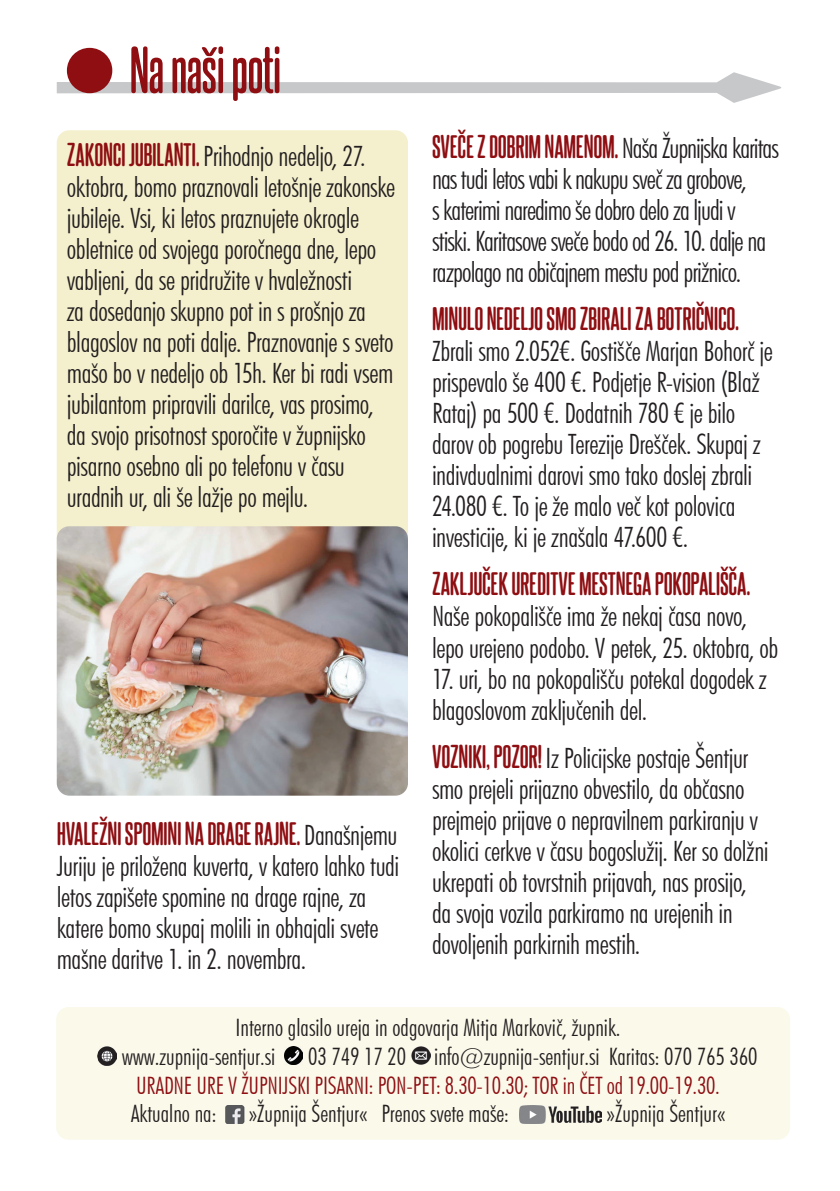
<style>
.page{position:relative;width:840px;height:1191px;background:#fff}
.page>*{position:absolute;margin:0;border:0;box-sizing:border-box;transform-origin:0 0}
.t1{font:700 56px "Steelfish Rounded Rg";letter-spacing:-.015em;color:#8e0e12}
.t2{font:300 condensed 28px/31px "Futura BT";letter-spacing:-.015em;color:#231f20}
.t3{font:700 28px "Steelfish Rounded Rg";letter-spacing:-.01em;color:#8e0e12}
.t4{font:300 condensed 28px/31px "Futura BT";letter-spacing:-.035em;color:#231f20}
.t5{font:300 condensed 24px/28.8px "Futura BT";color:#231f20}
.t6{font:300 condensed 24px "Futura BT";letter-spacing:-.01em;color:#8e0e12}
.s1{font-family:"Steelfish Rounded Rg";font-weight:700;font-stretch:normal;color:#8e0e12}
.s2{font-family:"Futura BT";font-weight:300;font-stretch:condensed;color:#231f20}
</style>
<div class="page">
<div style="left:57px;top:130px;width:351px;height:461px;background:#f4f0cd;border-radius:12px"></div>
<svg style="left:57px;top:72px;width:723px;height:31px"></svg>
<div style="left:72px;top:53px;width:35px;height:35px;background:#8e0e12;border-radius:50%"></div>
<div style="left:67px;top:48px;width:45px;height:45px;border:10px solid #8e0e12;border-radius:50%"></div>
<div style="left:56px;top:1007px;width:733px;height:132px;background:#faf9ea;border-radius:12px"></div>
<img style="left:284px;top:1046px;width:18px;height:18px">
<img style="left:411px;top:1046px;width:19px;height:18px">
<img style="left:226px;top:1105px;width:19px;height:18px">
<img style="left:519px;top:1105px;width:82px;height:18px">
<svg style="left:98px;top:1050px;width:1px;height:12px"></svg>
<img style="left:99px;top:1046px;width:17px;height:19px">
<img style="left:57px;top:526px;width:351px;height:269px">
<h1 class="t1" style="left:129px;top:30px;width:153px">Na naši poti</h1>
<p class="t2" style="left:67px;top:141px;width:329px"><span class="s1">ZAKONCI JUBILANTI.</span> Prihodnjo nedeljo, 27. oktobra, bomo praznovali letošnje zakonske jubileje. Vsi, ki letos praznujete okrogle obletnice od svojega poročnega dne, lepo vabljeni, da se pridružite v hvaležnosti<br>za dosedanjo skupno pot in s prošnjo za blagoslov na poti dalje. Praznovanje s sveto mašo bo v nedeljo ob 15h. Ker bi radi vsem jubilantom pripravili darilce, vas prosimo, da svojo prisotnost sporočite v župnijsko pisarno osebno ali po telefonu v času uradnih ur, ali še lažje po mejlu.</p>
<p class="t3" style="left:57px;top:813px;width:342px">HVALEŽNI SPOMINI NA DRAGE RAJNE. <span class="s2">Današnjemu</span></p>
<p class="t2" style="left:57px;top:850px;width:344px">Juriju je priložena kuverta, v katero lahko tudi letos zapišete spomine na drage rajne, za katere bomo skupaj molili in obhajali svete mašne daritve 1. in 2. novembra.</p>
<p class="t3" style="left:432px;top:127px;width:348px">SVEČE Z DOBRIM NAMENOM. <span class="s2">Naša Župnijska karitas</span></p>
<p class="t4" style="left:432px;top:164px;width:335px">nas tudi letos vabi k nakupu sveč za grobove,<br>s katerimi naredimo še dobro delo za ljudi v stiski. Karitasove sveče bodo od 26. 10. dalje na razpolago na običajnem mestu pod prižnico.</p>
<p class="t3" style="left:432px;top:299px;width:308px">MINULO NEDELJO SMO ZBIRALI ZA BOTRIČNICO.</p>
<p class="t2" style="left:432px;top:336px;width:342px">Zbrali smo 2.052€. Gostišče Marjan Bohorč je prispevalo še 400 €. Podjetje R-vision (Blaž Rataj) pa 500 €. Dodatnih 780 € je bilo darov ob pogrebu Terezije Drešček. Skupaj z indivdualnimi darovi smo tako doslej zbrali 24.080 €. To je že malo več kot polovica investicije, ki je znašala 47.600 €.</p>
<p class="t3" style="left:432px;top:564px;width:320px">ZAKLJUČEK UREDITVE MESTNEGA POKOPALIŠČA.</p>
<p class="t2" style="left:432px;top:601px;width:348px">Naše pokopališče ima že nekaj časa novo, lepo urejeno podobo. V petek, 25. oktobra, ob</p>
<p class="t2" style="left:432px;top:663px;width:336px">17. uri, bo na pokopališču potekal dogodek z blagoslovom zaključenih del.</p>
<p class="t2" style="left:432px;top:742px;width:338px"><span class="s1">VOZNIKI, POZOR!</span> Iz Policijske postaje Šentjur smo prejeli prijazno obvestilo, da občasno prejmejo prijave o nepravilnem parkiranju v okolici cerkve v času bogoslužij. Ker so dolžni ukrepati ob tovrstnih prijavah, nas prosijo, da svoja vozila parkiramo na urejenih in dovoljenih parkirnih mestih.</p>
<p class="t5" style="left:122px;top:1012px;width:500px;text-indent:113px">Interno glasilo ureja in odgovarja Mitja Markovič, župnik. www.zupnija-sentjur.si</p>
<p class="t5" style="left:308px;top:1041px;width:450px">03 749 17 20 info@zupnija-sentjur.si Karitas: 070 765 360</p>
<p class="t6" style="left:136px;top:1070px;width:585px">URADNE URE V ŽUPNIJSKI PISARNI: PON-PET: 8.30-10.30; TOR in ČET od 19.00-19.30.</p>
<p class="t5" style="left:131px;top:1099px;width:87px">Aktualno na:</p>
<p class="t5" style="left:249px;top:1099px;width:261px">»Župnija Šentjur« Prenos svete maše:</p>
<p class="t5" style="left:606px;top:1099px;width:120px">»Župnija Šentjur«</p>
</div>
